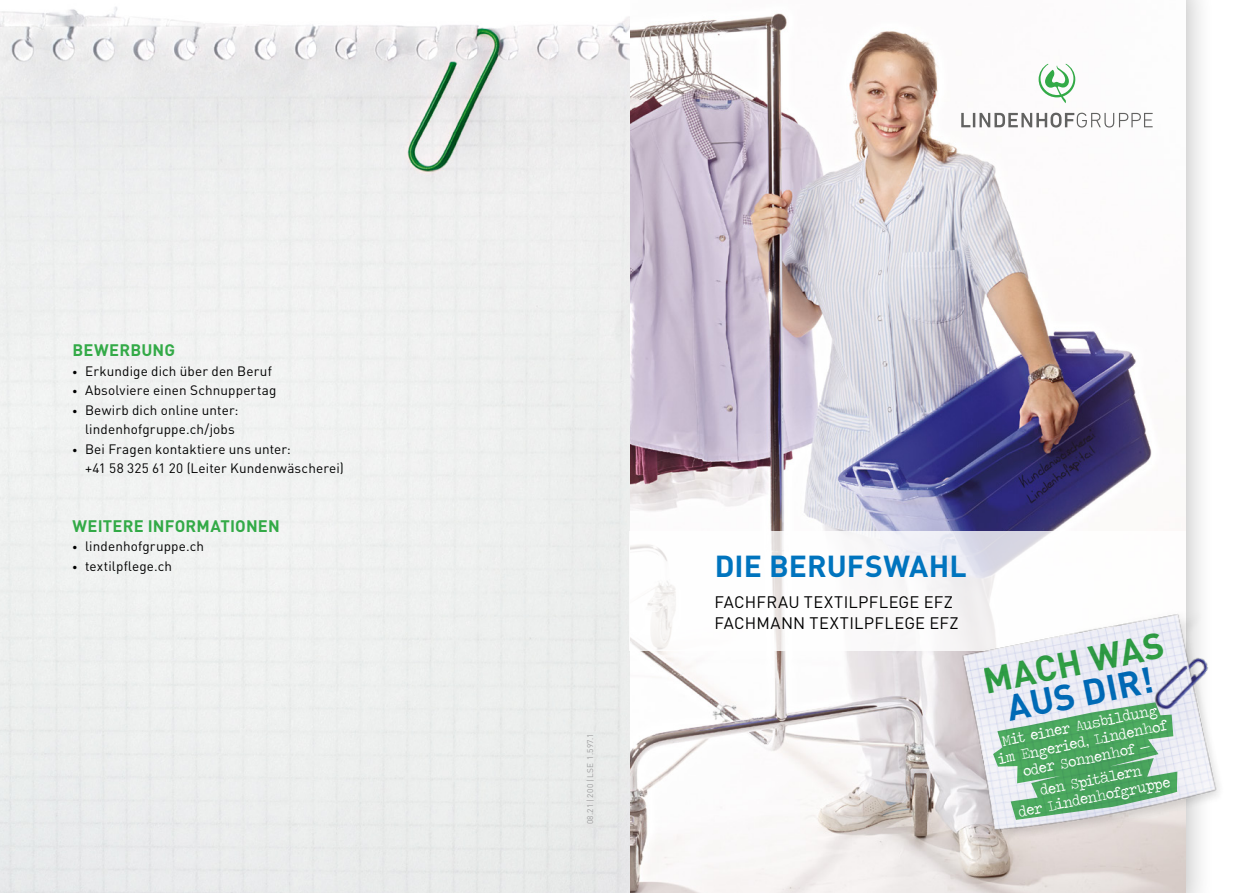
<style>
.page{position:relative;width:1259px;height:893px;background:#fff}
.page>*{position:absolute;margin:0;border:0;box-sizing:border-box;transform-origin:0 0}
.t1{font:700 35.7px "DIN Pro";color:#33aa47}
.t2{font:700 35.7px "DIN Pro";color:#0074be}
.Titel_Front{font:700 30px "DIN Pro";letter-spacing:.005em;color:#0074be}
.Untertitel_Front{font:16.5px "DIN Pro";letter-spacing:.02em;color:#000}
.Titel_Inhalt{font:700 16.5px "DIN Pro";letter-spacing:.01em;color:#33aa47}
.t3{font:15.3px/17px "Traveling Typewriter";color:#fff;text-align:center;scale:.96 1}
.t4{font:13.5px/19.5px "DIN Pro";letter-spacing:.01em;color:#000;text-align:right}
.Pruef_Ziffer{font:8.25px "DIN Pro";letter-spacing:.04em;color:#9c9c9d}
.s1{font-size:10.5px}
</style>
<div class="page">
<div style="left:601px;top:0;width:613px;height:893px;background:#000;opacity:.3"></div>
<img style="left:0;top:0;width:1186px;height:893px">
<svg style="left:961px;top:113px;width:191px;height:15px"></svg>
<svg style="left:1038px;top:64px;width:37px;height:39px"></svg>
<div style="left:629px;top:532px;width:557px;height:119px;background:#fff"></div>
<img style="left:934px;top:558px;width:285px;height:313px">
<svg style="left:993px;top:702px;width:185px;height:118px;background:#7ebb8e"></svg>
<p class="Titel_Inhalt" style="left:72px;top:339px;width:104px">BEWERBUNG</p>
<p class="t4" style="left:72px;top:361px;width:201px"><span class="s1">•</span> Erkundige dich über den Beruf</p>
<p class="t4" style="left:72px;top:380px;width:206px"><span class="s1">•</span> Absolviere einen Schnuppertag</p>
<p class="t4" style="left:72px;top:400px;width:168px"><span class="s1">•</span> Bewirb dich online unter: lindenhofgruppe.ch/jobs</p>
<p class="t4" style="left:85px;top:439px;width:260px;text-align:left;text-indent:-13px"><span class="s1">•</span> Bei Fragen kontaktiere uns unter:<br>+41 58 325 61 20 (Leiter Kundenwäscherei)</p>
<p class="Titel_Inhalt" style="left:72px;top:515px;width:209px">WEITERE INFORMATIONEN</p>
<p class="t4" style="left:72px;top:536px;width:133px"><span class="s1">•</span> lindenhofgruppe.ch</p>
<p class="t4" style="left:72px;top:556px;width:101px"><span class="s1">•</span> textilpflege.ch</p>
<p class="Pruef_Ziffer" style="left:584px;top:824px;width:92px;rotate:-90deg">08.21 | 200 | LSE 1.597.1</p>
<p class="Titel_Front" style="left:714px;top:545px;width:253px">DIE BERUFSWAHL</p>
<p class="Untertitel_Front" style="left:714px;top:591px;width:240px">FACHFRAU TEXTILPFLEGE EFZ</p>
<p class="Untertitel_Front" style="left:714px;top:612px;width:246px">FACHMANN TEXTILPFLEGE EFZ</p>
<h1 class="t1" style="left:978px;top:658px;width:185px;rotate:-12deg">MACH WAS</h1>
<h1 class="t2" style="left:1002px;top:685px;width:150px;rotate:-12deg">AUS DIR!</h1>
<p class="t3" style="left:1000px;top:732px;width:166px;rotate:-11deg">Mit einer Ausbildung</p>
<p class="t3" style="left:996px;top:750px;width:181px;rotate:-11deg">im Engeried, Lindenhof</p>
<p class="t3" style="left:1021px;top:762px;width:121px;rotate:-11deg">oder Sonnenhof</p>
<p class="t3" style="left:1013px;top:786px;width:163px;rotate:-11deg">den Spitälern<br>der Lindenhofgruppe</p>
</div>
